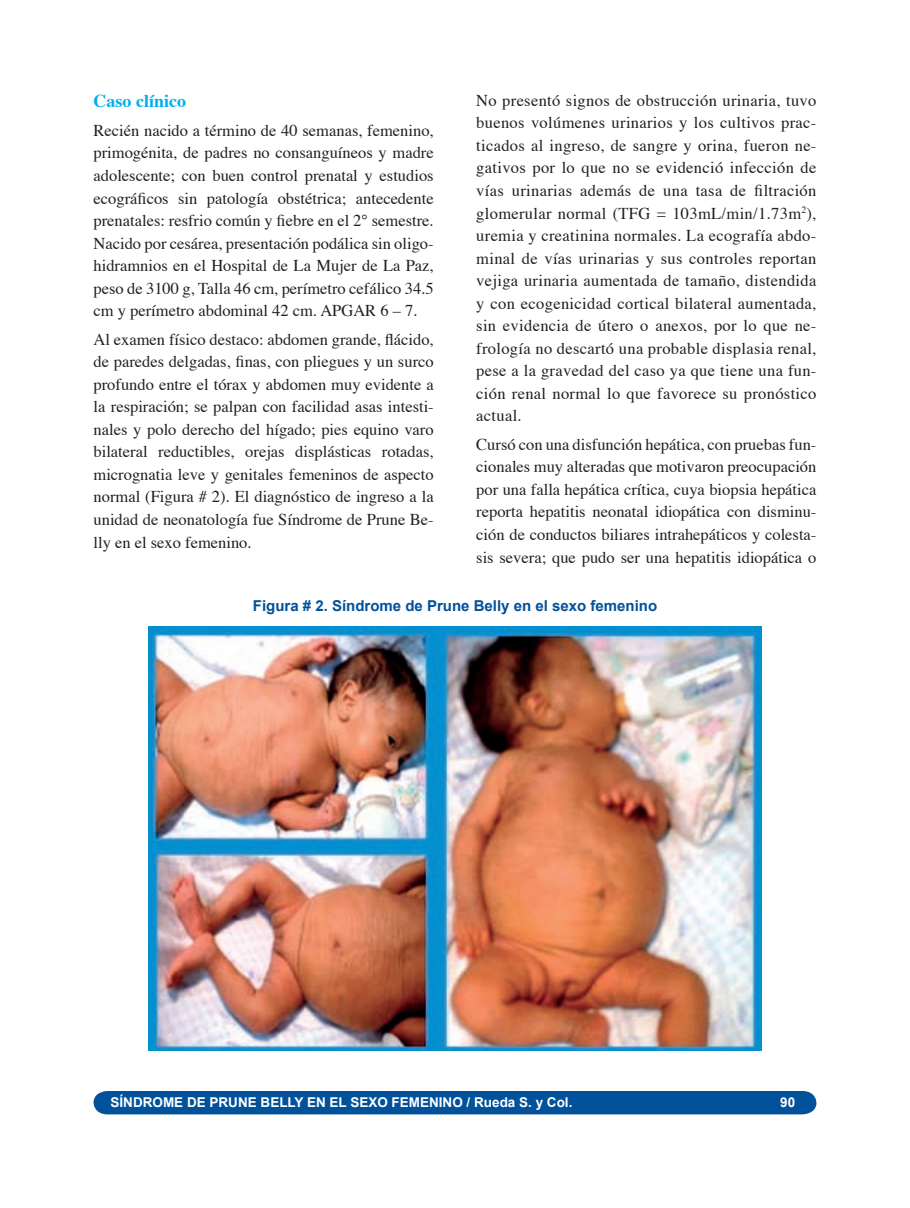
<style>
.page{position:relative;width:910px;height:1208px;background:#fff}
.page>*{position:absolute;margin:0;border:0;box-sizing:border-box;transform-origin:0 0}
._3_titulo_A{font:700 18px "Times";color:#00aeef}
._3_texto_principal{font:16.5px/22.5px "Times";color:#231f20;text-align:justify}
._4_Titulo_cuadros{font:700 15px "Arial";color:#01519b}
.t1{font:700 13.5px "Arial";color:#fff}
</style>
<div class="page">
<div style="left:93px;top:1091px;width:724px;height:24px;background:#01519b"></div>
<img style="left:148px;top:626px;width:614px;height:424px">
<p class="_3_titulo_A" style="left:94px;top:84px;width:94px">Caso clínico</p>
<p class="_3_texto_principal" style="left:94px;top:118px;width:342px">Recién nacido a término de 40 semanas, femenino, primogénita, de padres no consanguíneos y madre adolescente; con buen control prenatal y estudios ecográficos sin patología obstétrica; antecedente prenatales: resfrio común y fiebre en el 2° semestre.<br>Nacido por cesárea, presentación podálica sin oligo&shy;hidramnios en el Hospital de La Mujer de La Paz, peso de 3100 g, Talla 46 cm, perímetro cefálico 34.5 cm y perímetro abdominal 42 cm. APGAR 6 – 7.</p>
<p class="_3_texto_principal" style="left:94px;top:327px;width:342px">Al examen físico destaco: abdomen grande, flácido, de paredes delgadas, finas, con pliegues y un surco profundo entre el tórax y abdomen muy evidente a la respiración; se palpan con facilidad asas intesti&shy;nales y polo derecho del hígado; pies equino varo bilateral reductibles, orejas displásticas rotadas, micrognatia leve y genitales femeninos de aspecto normal (Figura # 2). El diagnóstico de ingreso a la unidad de neonatología fue Síndrome de Prune Be&shy;lly en el sexo femenino.</p>
<p class="_3_texto_principal" style="left:476px;top:88px;width:342px">No presentó signos de obstrucción urinaria, tuvo buenos volúmenes urinarios y los cultivos prac&shy;ticados al ingreso, de sangre y orina, fueron ne&shy;gativos por lo que no se evidenció infección de vías urinarias además de una tasa de filtración glomerular normal (TFG = 103mL/min/1.73m<sup>2</sup>), uremia y creatinina normales. La ecografía abdo&shy;minal de vías urinarias y sus controles reportan vejiga urinaria aumentada de tamaño, distendida y con ecogenicidad cortical bilateral aumentada, sin evidencia de útero o anexos, por lo que ne&shy;frología no descartó una probable displasia renal, pese a la gravedad del caso ya que tiene una fun&shy;ción renal normal lo que favorece su pronóstico actual.</p>
<p class="_3_texto_principal" style="left:476px;top:432px;width:342px">Cursó con una disfunción hepática, con pruebas fun&shy;cionales muy alteradas que motivaron preocupación por una falla hepática crítica, cuya biopsia hepática reporta hepatitis neonatal idiopática con disminu&shy;ción de conductos biliares intrahepáticos y colesta&shy;sis severa; que pudo ser una hepatitis idiopática o</p>
<p class="_4_Titulo_cuadros" style="left:253px;top:597px;width:406px">Figura # 2. Síndrome de Prune Belly en el sexo femenino</p>
<p class="t1" style="left:111px;top:1095px;width:19px">Síndro</p>
<p class="t1" style="left:163px;top:1095px;width:66px">me de Prune</p>
<p class="t1" style="left:261px;top:1095px;width:169px">Belly en el sexofemenino</p>
<p class="t1" style="left:467px;top:1095px;width:107px">/ Rueda S. y Col.</p>
<p class="t1" style="left:780px;top:1095px;width:17px">90</p>
</div>
